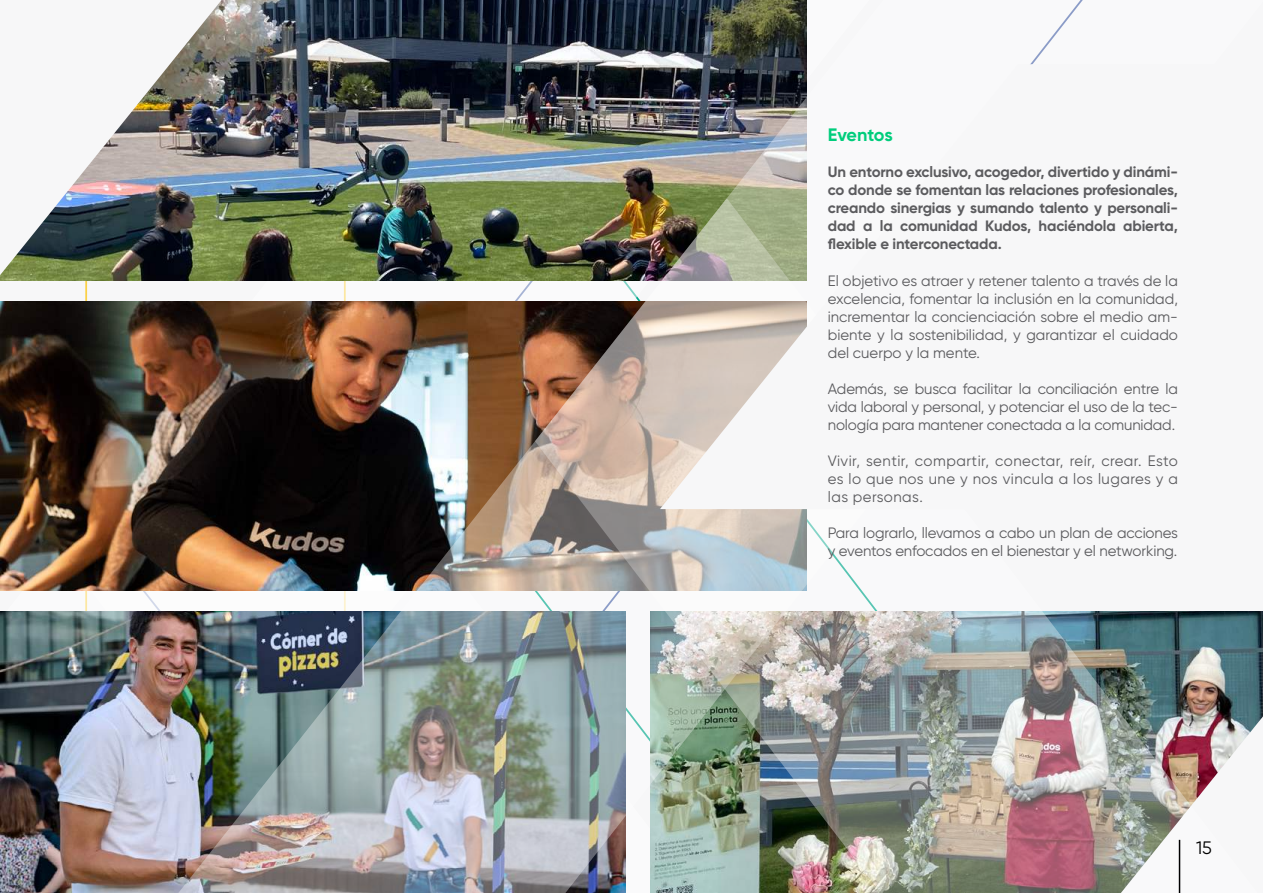
<style>
.page{position:relative;width:1263px;height:893px;background:#fff}
.page>*{position:absolute;margin:0;border:0;box-sizing:border-box;transform-origin:0 0}
.t1{font:700 18px "Gilroy";letter-spacing:-.005em;color:#00cd7c}
.t2{font:18px "Gilroy";color:#000}
.t3{font:15px/18px "Gilroy";letter-spacing:-.01em;color:#5b5b5e;text-align:justify}
.t4{font:700 15px/18px "Gilroy";letter-spacing:-.01em;color:#5b5b5e;text-align:justify}
</style>
<div class="page">
<img style="left:0;top:85px;width:153px;height:190px">
<img style="left:0;top:611px;width:153px;height:282px">
<img style="left:0;top:301px;width:153px;height:289px">
<img style="left:153px;top:0;width:1110px;height:893px">
<svg style="left:660px;top:64px;width:603px;height:445px"></svg>
<hr style="left:1179px;top:840px;width:1px;height:53px;background:#000">
<p class="t1" style="left:828px;top:125px;width:66px">Eventos</p>
<p class="t4" style="left:828px;top:163px;width:352px">Un entorno exclusivo, acogedor, divertido y dinámi&shy;co donde se fomentan las relaciones profesionales, creando sinergias y sumando talento y personali&shy;dad a la comunidad Kudos, haciéndola abierta, flexible e interconectada.</p>
<p class="t3" style="left:828px;top:272px;width:352px">El objetivo es atraer y retener talento a través de la excelencia, fomentar la inclusión en la comunidad, incrementar la concienciación sobre el medio am&shy;biente y la sostenibilidad, y garantizar el cuidado del cuerpo y la mente.</p>
<p class="t3" style="left:828px;top:380px;width:352px">Además, se busca facilitar la conciliación entre la vida laboral y personal, y potenciar el uso de la tec&shy;nología para mantener conectada a la comunidad.</p>
<p class="t3" style="left:828px;top:452px;width:352px">Vivir, sentir, compartir, conectar, reír, crear. Esto es lo que nos une y nos vincula a los lugares y a las personas.</p>
<p class="t3" style="left:828px;top:524px;width:352px">Para lograrlo, llevamos a cabo un plan de acciones y eventos enfocados en el bienestar y el networking.</p>
<p class="t2" style="left:1196px;top:840px;width:17px">15</p>
</div>
